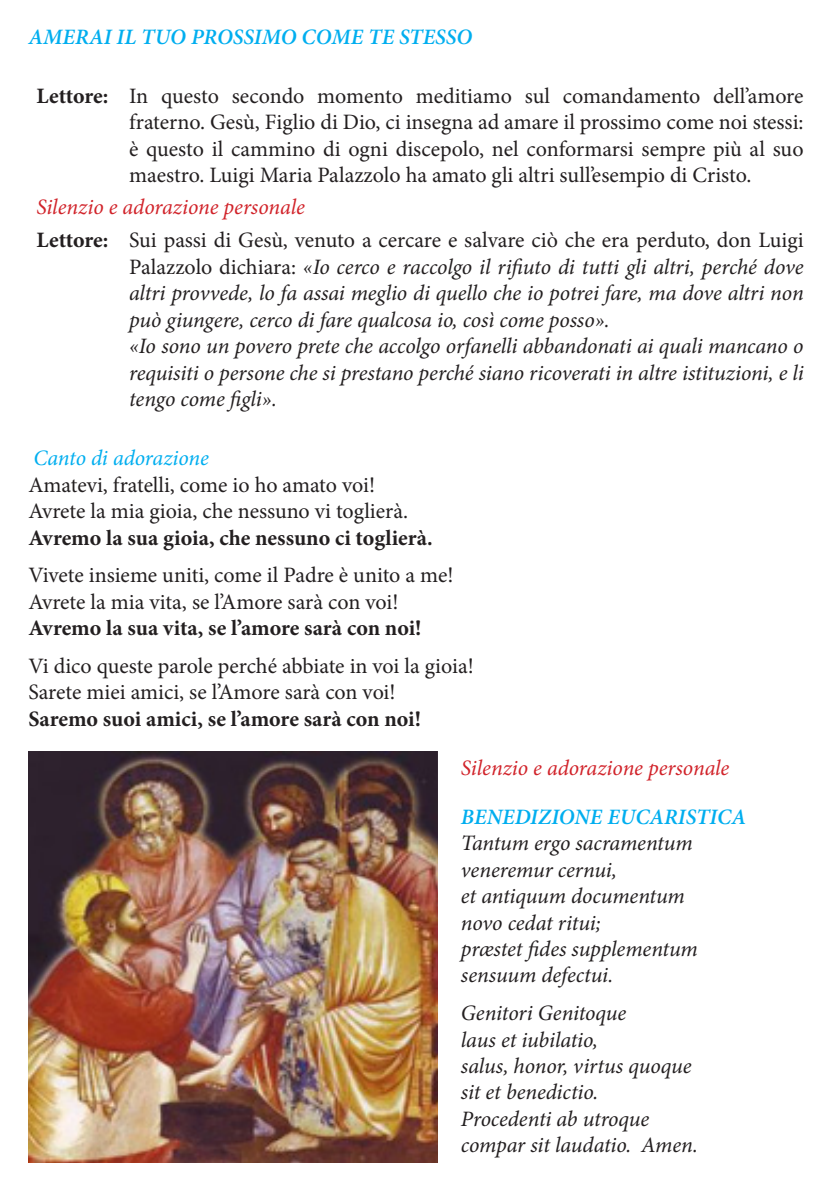
<style>
.page{position:relative;width:840px;height:1191px;background:#fff}
.page>*{position:absolute;margin:0;border:0;box-sizing:border-box;transform-origin:0 0}
.t1{font:italic 22px/26.4px "Minion Pro";letter-spacing:-.01em;color:#231f20;text-align:justify}
.t2{font:22px/26.4px "Minion Pro";color:#231f20;text-align:justify}
.t3{font:700 22px "Minion Pro";color:#231f20}
.t4{font:italic 22px "Minion Pro";letter-spacing:-.005em;color:#d1232a}
.t5{font:italic 600 22px "Minion Pro";color:#00aeef}
.t6{font:italic 22px "Minion Pro";letter-spacing:-.01em;color:#00aeef}
.s1{font-style:normal}
</style>
<div class="page">
<img style="left:28px;top:751px;width:409px;height:411px">
<p class="t5" style="left:28px;top:22px;width:445px">AMERAI IL TUO PROSSIMO COME TE STESSO</p>
<p class="t3" style="left:36px;top:80px;width:73px">Lettore:</p>
<p class="t2" style="left:129px;top:83px;width:675px">In questo secondo momento meditiamo sul comandamento dell’amore fraterno. Gesù, Figlio di Dio, ci insegna ad amare il prossimo come noi stessi: è questo il cammino di ogni discepolo, nel conformarsi sempre più al suo maestro. Luigi Maria Palazzolo ha amato gli altri sull’esempio di Cristo.</p>
<p class="t4" style="left:36px;top:192px;width:270px">Silenzio e adorazione personale</p>
<p class="t3" style="left:36px;top:225px;width:73px">Lettore:</p>
<p class="t1" style="left:129px;top:227px;width:675px"><span class="s1">Sui passi di Gesù, venuto a cercare e salvare ciò che era perduto, don Luigi Palazzolo dichiara:</span> «Io cerco e raccolgo il rifiuto di tutti gli altri, perché dove altri provvede, lo fa assai meglio di quello che io potrei fare, ma dove altri non può giungere, cerco di fare qualcosa io, così come posso».</p>
<p class="t1" style="left:129px;top:333px;width:675px">«Io sono un povero prete che accolgo orfanelli abbandonati ai quali mancano o requisiti o persone che si prestano perché siano ricoverati in altre istituzioni, e li tengo come figli».</p>
<p class="t6" style="left:33px;top:443px;width:177px">Canto di adorazione</p>
<p class="t2" style="left:28px;top:472px;width:348px">Amatevi, fratelli, come io ho amato voi!</p>
<p class="t2" style="left:28px;top:498px;width:381px">Avrete la mia gioia, che nessuno vi toglierà.</p>
<p class="t3" style="left:28px;top:522px;width:405px">Avremo la sua gioia, che nessuno ci toglierà.</p>
<p class="t2" style="left:28px;top:562px;width:426px">Vivete insieme uniti, come il Padre è unito a me!</p>
<p class="t2" style="left:28px;top:588px;width:371px">Avrete la mia vita, se l’Amore sarà con voi!</p>
<p class="t3" style="left:28px;top:612px;width:394px">Avremo la sua vita, se l’amore sarà con noi!</p>
<p class="t2" style="left:28px;top:653px;width:446px">Vi dico queste parole perché abbiate in voi la gioia!</p>
<p class="t2" style="left:28px;top:679px;width:368px">Sarete miei amici, se l’Amore sarà con voi!</p>
<p class="t3" style="left:28px;top:703px;width:394px">Saremo suoi amici, se l’amore sarà con noi!</p>
<p class="t4" style="left:460px;top:753px;width:270px">Silenzio e adorazione personale</p>
<p class="t5" style="left:460px;top:801px;width:286px">BENEDIZIONE EUCARISTICA</p>
<p class="t1" style="left:460px;top:830px;width:233px">Tantum ergo sacramentum</p>
<p class="t1" style="left:460px;top:856px;width:158px">veneremur cernui,</p>
<p class="t1" style="left:460px;top:883px;width:225px">et antiquum documentum</p>
<p class="t1" style="left:460px;top:909px;width:141px">novo cedat ritui;</p>
<p class="t1" style="left:460px;top:935px;width:238px">præstet fides supplementum</p>
<p class="t1" style="left:460px;top:962px;width:154px">sensuum defectui.</p>
<p class="t1" style="left:460px;top:1000px;width:167px">Genitori Genitoque</p>
<p class="t1" style="left:460px;top:1026px;width:138px">laus et iubilatio,</p>
<p class="t1" style="left:460px;top:1052px;width:232px">salus, honor, virtus quoque</p>
<p class="t1" style="left:460px;top:1079px;width:139px">sit et benedictio.</p>
<p class="t1" style="left:460px;top:1105px;width:190px">Procedenti ab utroque</p>
<p class="t1" style="left:460px;top:1132px;width:238px">compar sit laudatio. Amen.</p>
</div>
